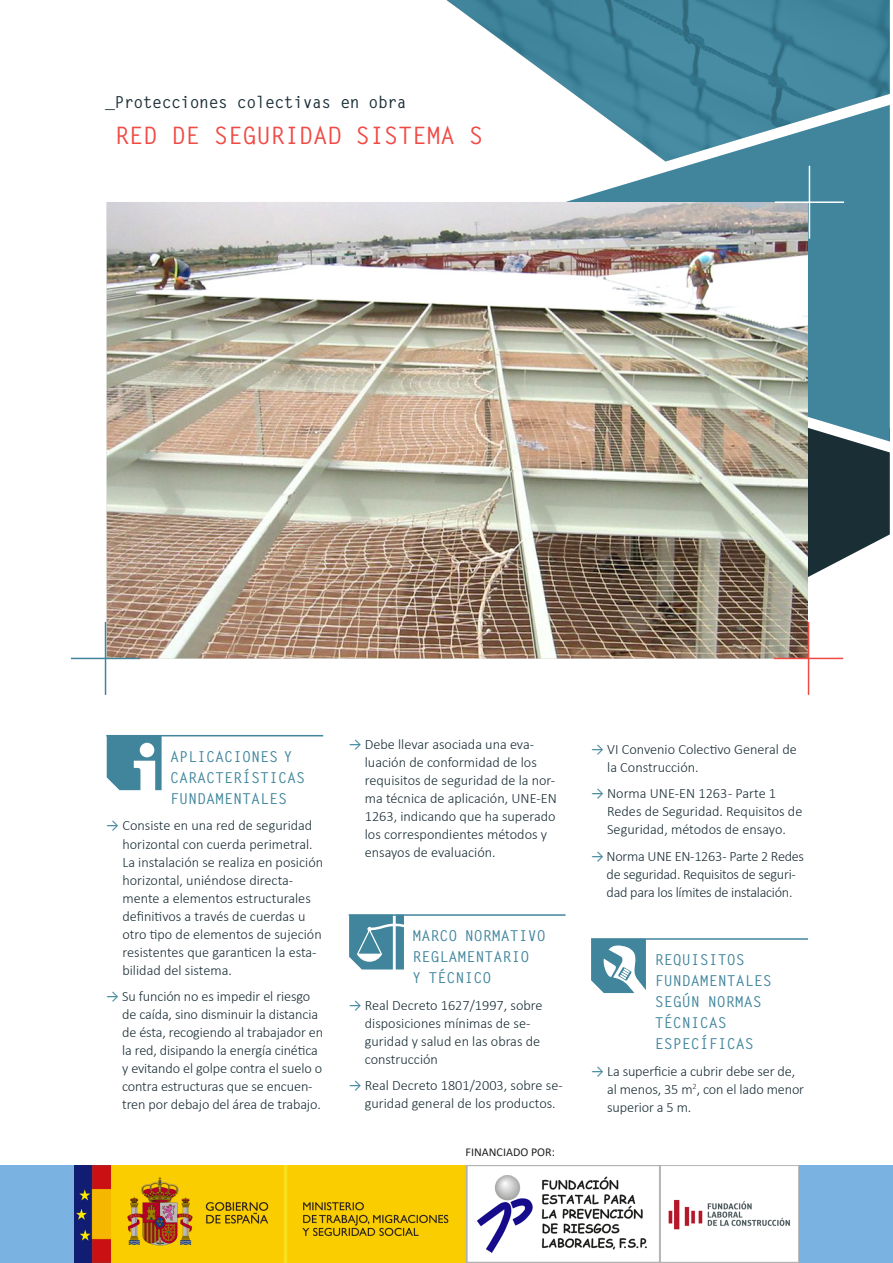
<style>
.page{position:relative;width:893px;height:1263px;background:#fff}
.page>*{position:absolute;margin:0;border:0;box-sizing:border-box;transform-origin:0 0}
.t1{font:700 24px "Letter Gothic Std";letter-spacing:-.01em;color:#f04a45}
.t2{font:700 16.5px "Letter Gothic Std";letter-spacing:-.03em;color:#1a2e36}
.t3{font:700 15px/21px "Letter Gothic Std";color:#40859c}
.t4{font:300 14.25px/18px "Calibri";color:#1a2e36}
.t5{font:300 14.25px/18px "Calibri";letter-spacing:-.02em;color:#1a2e36;text-align:center}
.t6{font:12px "Calibri";color:#231f20}
.s1{font-weight:400;color:#40859c}
</style>
<div class="page">
<svg style="left:808px;top:463px;width:82px;height:192px"></svg>
<svg style="left:566px;top:161px;width:324px;height:302px"></svg>
<img style="left:107px;top:202px;width:701px;height:456px">
<hr style="left:71px;top:658px;width:69px;height:1px;background:#40859c">
<hr style="left:105px;top:622px;width:1px;height:73px;background:#40859c">
<hr style="left:775px;top:201px;width:69px;height:2px;background:#fff">
<hr style="left:809px;top:166px;width:1px;height:73px;background:#fff">
<hr style="left:774px;top:658px;width:69px;height:1px;background:#f04a45">
<hr style="left:808px;top:622px;width:1px;height:73px;background:#f04a45">
<hr style="left:106px;top:735px;width:217px;height:1px;background:#40859c">
<svg style="left:107px;top:736px;width:55px;height:55px"></svg>
<svg style="left:349px;top:916px;width:55px;height:54px"></svg>
<hr style="left:349px;top:914px;width:217px;height:2px;background:#40859c">
<svg style="left:591px;top:938px;width:55px;height:55px"></svg>
<hr style="left:646px;top:938px;width:162px;height:2px;background:#40859c">
<div style="left:0;top:1165px;width:893px;height:98px;background:#7ab2e1"></div>
<img style="left:74px;top:1165px;width:725px;height:98px">
<img style="left:446px;top:0;width:444px;height:161px">
<p class="t2" style="left:105px;top:92px;width:303px">_Protecciones colectivas en obra</p>
<p class="t1" style="left:115px;top:121px;width:370px">RED DE SEGURIDAD SISTEMA S</p>
<p class="t3" style="left:170px;top:746px;width:136px">APLICACIONES Y<br>CARACTERÍSTICAS<br>FUNDAMENTALES</p>
<p class="t4" style="left:122px;top:817px;width:202px;text-indent:-16px"><span class="s1">→</span> Consiste en una red de seguridad horizontal con cuerda perimetral.<br>La instalación se realiza en posición horizontal, uniéndose directa&shy;mente a elementos estructurales definitivos a través de cuerdas u otro tipo de elementos de sujeción resistentes que garanticen la esta&shy;bilidad del sistema.</p>
<p class="t4" style="left:122px;top:987px;width:203px;text-indent:-16px"><span class="s1">→</span> Su función no es impedir el riesgo de caída, sino disminuir la distancia de ésta, recogiendo al trabajador en la red, disipando la energía cinética y evitando el golpe contra el suelo o contra estructuras que se encuen&shy;tren por debajo del área de trabajo.</p>
<p class="t4" style="left:365px;top:735px;width:194px;text-indent:-16px"><span class="s1">→</span> Debe llevar asociada una eva&shy;luación de conformidad de los requisitos de seguridad de la nor&shy;ma técnica de aplicación, UNE-EN<br>1263, indicando que ha superado los correspondientes métodos y ensayos de evaluación.</p>
<p class="t4" style="left:607px;top:740px;width:191px;text-indent:-16px"><span class="s1">→</span> VI Convenio Colectivo General de la Construcción.</p>
<p class="t4" style="left:607px;top:784px;width:197px;text-indent:-16px"><span class="s1">→</span> Norma UNE-EN 1263 - Parte 1<br>Redes de Seguridad. Requisitos de<br>Seguridad, métodos de ensayo.</p>
<p class="t5" style="left:591px;top:847px;width:215px"><span class="s1">→</span> Norma UNE EN-1263 - Parte 2 Redes de seguridad. Requisitos de seguri&shy;dad para los límites de instalación.</p>
<p class="t3" style="left:412px;top:926px;width:135px">MARCO NORMATIVO<br>REGLAMENTARIO<br>Y TÉCNICO</p>
<p class="t4" style="left:365px;top:996px;width:179px;text-indent:-16px"><span class="s1">→</span> Real Decreto 1627/1997, sobre disposiciones mínimas de se&shy;guridad y salud en las obras de construcción</p>
<p class="t4" style="left:365px;top:1076px;width:199px;text-indent:-16px"><span class="s1">→</span> Real Decreto 1801/2003, sobre se&shy;guridad general de los productos.</p>
<p class="t6" style="left:466px;top:1144px;width:91px">FINANCIADO POR:</p>
<p class="t3" style="left:655px;top:950px;width:118px">REQUISITOS<br>FUNDAMENTALES<br>SEGÚN NORMAS<br>TÉCNICAS<br>ESPECÍFICAS</p>
<p class="t4" style="left:607px;top:1062px;width:198px;text-indent:-16px"><span class="s1">→</span> La superficie a cubrir debe ser de, al menos, 35 m<sup>2</sup>, con el lado menor superior a 5 m.</p>
</div>
